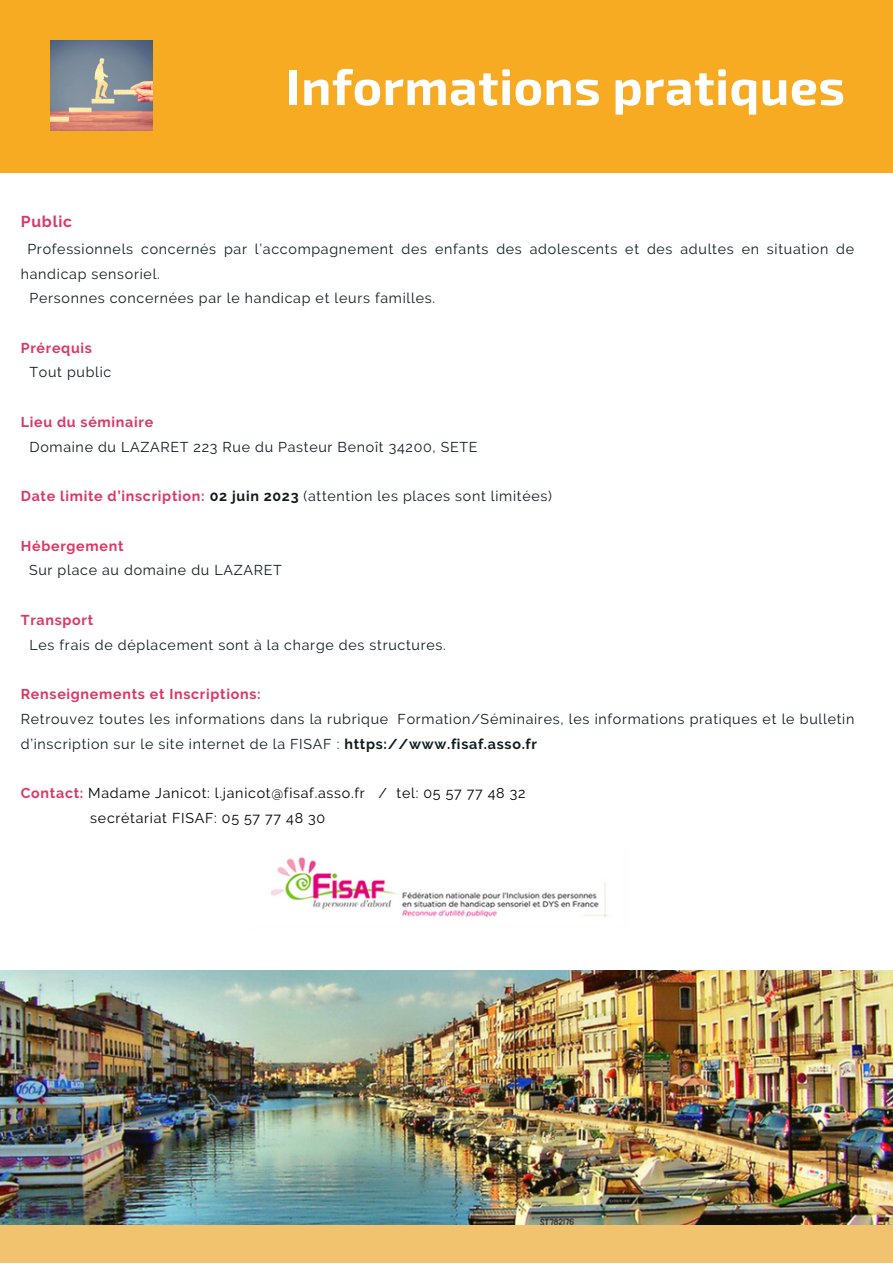
<style>
.page{position:relative;width:893px;height:1264px;background:#fff}
.page>*{position:absolute;margin:0;border:0;box-sizing:border-box;transform-origin:0 0}
.t1{font:700 50.25px "Exo 2";letter-spacing:.01em;color:#fff}
.t2{font:700 15.75px "Raleway";letter-spacing:.05em;color:#dc3765}
.t3{font:14.25px/24.8px "Raleway";letter-spacing:.05em;color:#111b1e}
.t4{font:14.25px/24.8px "Raleway";letter-spacing:.05em;color:#000}
.t5{font:700 14.25px "Raleway";letter-spacing:.05em;color:#dc3765}
.s1{font-weight:700;color:#dc3765}
.s2{font-weight:700}
</style>
<div class="page">
<div style="left:0;top:0;width:892px;height:172px;background:#f7ab22"></div>
<img style="left:0;top:970px;width:892px;height:254px">
<div style="left:0;top:1224px;width:892px;height:38px;background:#f1c36f"></div>
<img style="left:271px;top:857px;width:338px;height:61px">
<img style="left:50px;top:40px;width:103px;height:90px">
<h1 class="t1" style="left:286px;top:54px;width:560px">Informations pratiques</h1>
<p class="t2" style="left:21px;top:212px;width:53px">Public</p>
<p class="t3" style="left:27px;top:236px;width:828px">Professionnels concernés par l’accompagnement des enfants des adolescents et des adultes en situation de</p>
<p class="t3" style="left:21px;top:261px;width:141px">handicap sensoriel.</p>
<p class="t3" style="left:29px;top:286px;width:407px">Personnes concernées par le handicap et leurs familles.</p>
<p class="t5" style="left:21px;top:339px;width:73px">Prérequis</p>
<p class="t3" style="left:29px;top:360px;width:83px">Tout public</p>
<p class="t5" style="left:21px;top:413px;width:134px">Lieu du séminaire</p>
<p class="t3" style="left:29px;top:434px;width:449px">Domaine du LAZARET 223 Rue du Pasteur Benoît 34200, SETE</p>
<p class="t3" style="left:21px;top:484px;width:532px"><span class="s1">Date limite d’inscription:</span> <span class="s2">02 juin 2023</span> (attention les places sont limitées)</p>
<p class="t5" style="left:21px;top:537px;width:104px">Hébergement</p>
<p class="t3" style="left:29px;top:558px;width:254px">Sur place au domaine du LAZARET</p>
<p class="t5" style="left:21px;top:611px;width:74px">Transport</p>
<p class="t3" style="left:29px;top:632px;width:418px">Les frais de déplacement sont à la charge des structures.</p>
<p class="t5" style="left:21px;top:685px;width:241px">Renseignements et Inscriptions:</p>
<p class="t3" style="left:21px;top:706px;width:835px">Retrouvez toutes les informations dans la rubrique Formation/Séminaires, les informations pratiques et le bulletin d’inscription sur le site internet de la FISAF : <span class="s2">https://www.fisaf.asso.fr</span></p>
<p class="t4" style="left:90px;top:780px;width:436px;text-indent:-69px"><span class="s1">Contact:</span> Madame Janicot: l.janicot@fisaf.asso.fr / tel: 05 57 77 48 32 secrétariat FISAF: 05 57 77 48 30</p>
</div>
